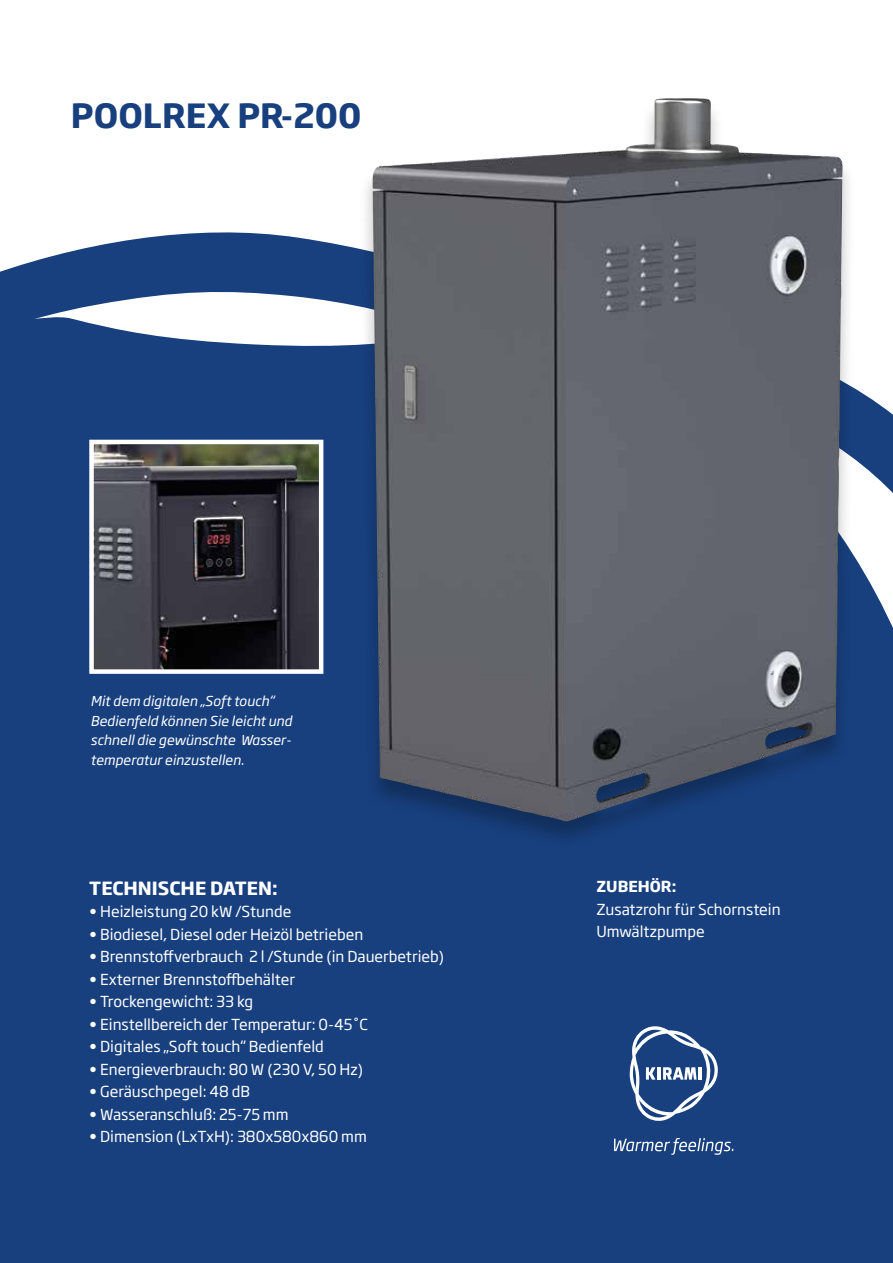
<style>
.page{position:relative;width:893px;height:1263px;background:#fff}
.page>*{position:absolute;margin:0;border:0;box-sizing:border-box;transform-origin:0 0}
.t1{font:700 33px "Soho Gothic Pro";color:#18407e}
.t2{font:700 18px "Soho Gothic Pro";color:#fff}
.t3{font:15px/22.5px "Soho Gothic Pro";color:#fff}
.t4{font:700 15px "Soho Gothic Pro";color:#fff}
.t5{font:italic 13.5px/19.5px "Soho Gothic Pro";color:#fff}
</style>
<div class="page">
<div style="left:0;top:232px;width:893px;height:1031px;background:#18407e"></div>
<svg style="left:614px;top:1138px;width:119px;height:17px;background:#4c6b9b"></svg>
<svg style="left:630px;top:1023px;width:88px;height:100px"></svg>
<img style="left:94px;top:445px;width:224px;height:224px">
<div style="left:89px;top:440px;width:234px;height:234px;border:4px solid #fff"></div>
<div style="left:359px;top:98px;width:497px;height:751px;background:#000;opacity:.26"></div>
<img style="left:372px;top:98px;width:471px;height:724px">
<h1 class="t1" style="left:71px;top:89px;width:292px">POOLREX PR-200</h1>
<p class="t5" style="left:91px;top:691px;width:203px">Mit dem digitalen „Soft touch“<br>Bedienfeld können Sie leicht und schnell die gewünschte Wasser&shy;temperatur einzustellen.</p>
<p class="t2" style="left:89px;top:874px;width:190px">TECHNISCHE DATEN:</p>
<p class="t3" style="left:89px;top:900px;width:204px">• Heizleistung 20 kW /Stunde</p>
<p class="t3" style="left:89px;top:922px;width:276px">• Biodiesel, Diesel oder Heizöl betrieben</p>
<p class="t3" style="left:89px;top:945px;width:356px">• Brennstoffverbrauch 2 l /Stunde (in Dauerbetrieb)</p>
<p class="t3" style="left:89px;top:967px;width:207px">• Externer Brennstoffbehälter</p>
<p class="t3" style="left:89px;top:990px;width:165px">• Trockengewicht: 33 kg</p>
<p class="t3" style="left:89px;top:1012px;width:280px">• Einstellbereich der Temperatur: 0-45˚C</p>
<p class="t3" style="left:89px;top:1035px;width:236px">• Digitales „Soft touch“ Bedienfeld</p>
<p class="t3" style="left:89px;top:1057px;width:275px">• Energieverbrauch: 80 W (230 V, 50 Hz)</p>
<p class="t3" style="left:89px;top:1080px;width:162px">• Geräuschpegel: 48 dB</p>
<p class="t3" style="left:89px;top:1102px;width:201px">• Wasseranschluß: 25-75 mm</p>
<p class="t3" style="left:89px;top:1125px;width:279px">• Dimension (LxTxH): 380x580x860 mm</p>
<p class="t4" style="left:596px;top:875px;width:82px">ZUBEHÖR:</p>
<p class="t3" style="left:596px;top:897px;width:186px">Zusatzrohr für Schornstein<br>Umwältzpumpe</p>
</div>
